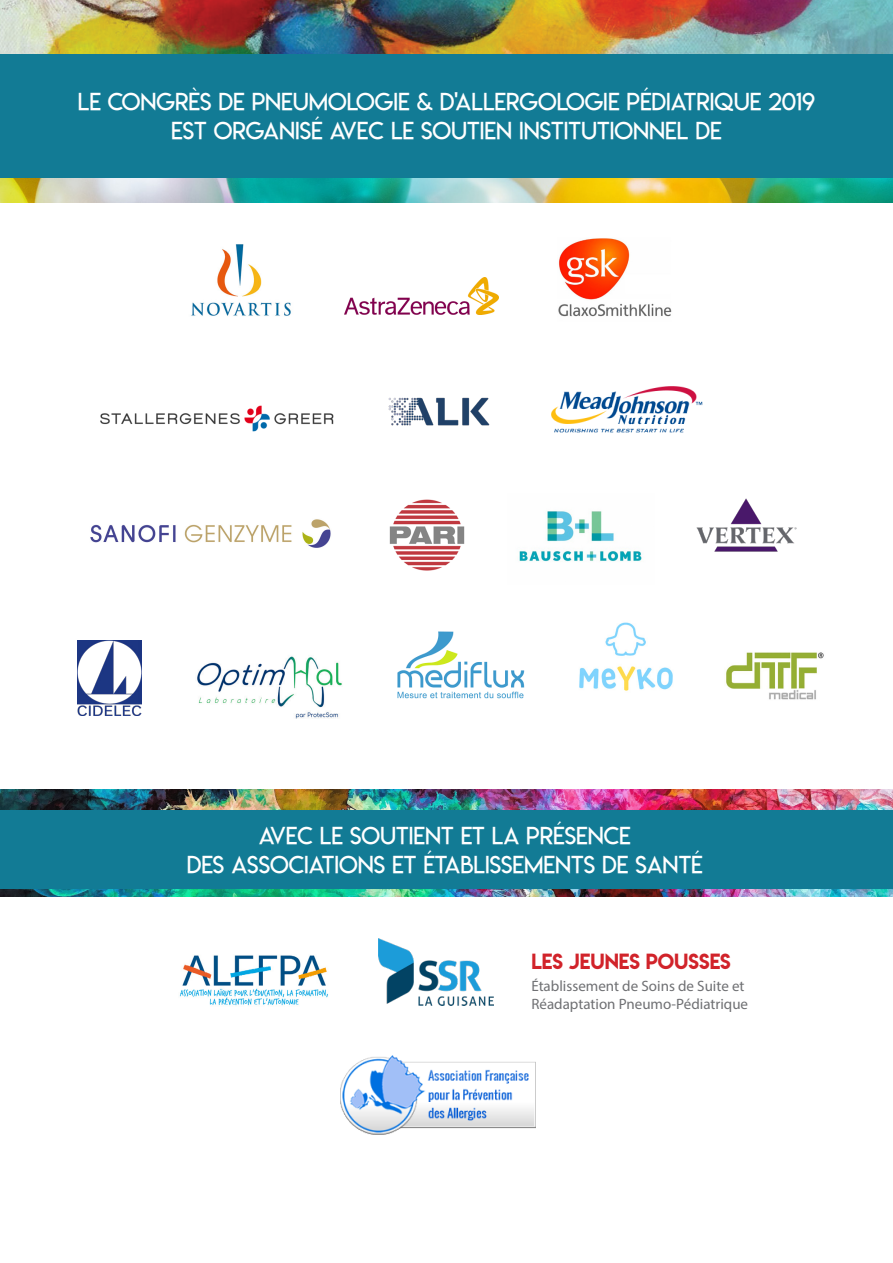
<style>
.page{position:relative;width:893px;height:1263px;background:#fff}
.page>*{position:absolute;margin:0;border:0;box-sizing:border-box;transform-origin:0 0}
.t1{font:24px "Lemon Milklight";color:#fff}
.t2{font:19.5px "Lemon Milk";color:#d1232a}
.t3{font:15px/18px "Myriad Pro";color:#6f7073}
</style>
<div class="page">
<img style="left:0;top:0;width:893px;height:54px">
<img style="left:0;top:178px;width:893px;height:25px">
<div style="left:0;top:54px;width:893px;height:124px;background:#127b95"></div>
<img style="left:388px;top:397px;width:102px;height:29px">
<img style="left:191px;top:244px;width:100px;height:72px">
<img style="left:551px;top:386px;width:152px;height:47px">
<img style="left:389px;top:499px;width:76px;height:72px">
<img style="left:78px;top:641px;width:63px;height:75px">
<img style="left:696px;top:498px;width:100px;height:53px">
<img style="left:519px;top:511px;width:123px;height:51px">
<img style="left:345px;top:278px;width:153px;height:37px">
<img style="left:90px;top:519px;width:241px;height:29px">
<img style="left:397px;top:631px;width:128px;height:68px">
<img style="left:179px;top:955px;width:149px;height:51px">
<img style="left:197px;top:656px;width:145px;height:63px">
<img style="left:579px;top:622px;width:94px;height:69px">
<img style="left:100px;top:405px;width:234px;height:27px">
<img style="left:558px;top:238px;width:114px;height:79px">
<img style="left:726px;top:652px;width:98px;height:48px">
<img style="left:340px;top:1056px;width:195px;height:79px">
<img style="left:378px;top:938px;width:115px;height:67px">
<img style="left:0;top:790px;width:893px;height:106px">
<div style="left:0;top:810px;width:893px;height:79px;background:#127b95"></div>
<p class="t1" style="left:78px;top:87px;width:739px">LE CONGRÈS DE PNEUMOLOGIE &amp; D'ALLERGOLOGIE PÉDIATRIQUE 2019</p>
<p class="t1" style="left:171px;top:116px;width:552px">EST ORGANISÉ AVEC LE SOUTIEN INSTITUTIONNEL DE</p>
<p class="t1" style="left:259px;top:821px;width:373px">AVEC LE SOUTIENT ET LA PRÉSENCE</p>
<p class="t1" style="left:187px;top:850px;width:517px">DES ASSOCIATIONS ET ÉTABLISSEMENTS DE SANTÉ</p>
<p class="t2" style="left:531px;top:947px;width:201px">LES JEUNES POUSSES</p>
<p class="t3" style="left:531px;top:977px;width:218px">Établissement de Soins de Suite et<br>Réadaptation Pneumo-Pédiatrique</p>
</div>
